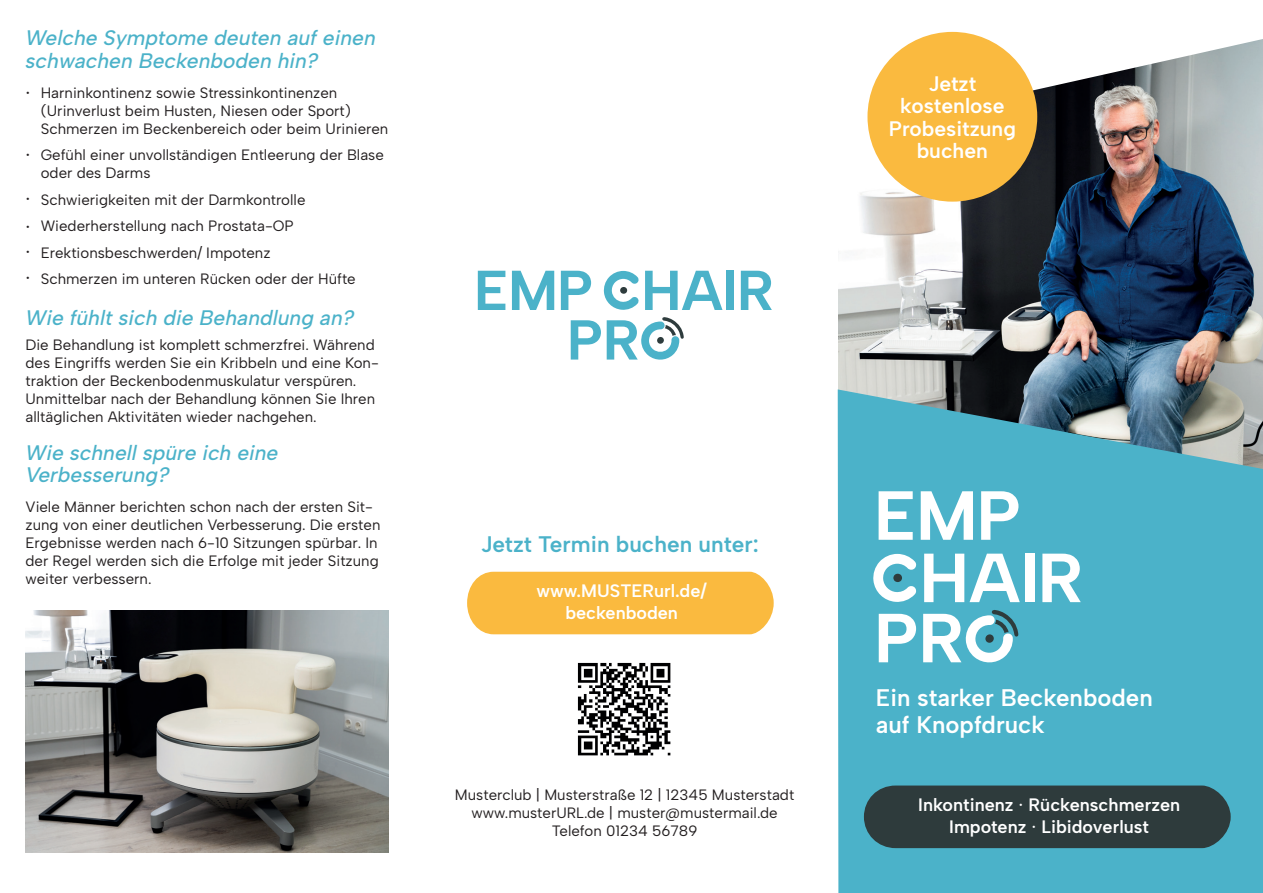
<style>
.page{position:relative;width:1263px;height:893px;background:#fff}
.page>*{position:absolute;margin:0;border:0;box-sizing:border-box;transform-origin:0 0}
.t1{font:24px/27px "Albert Sans";color:#fff}
.t2{font:22.5px "Albert Sans";color:#4bb2c9}
.t3{font:italic 21px/22.5px "Albert Sans";color:#4bb2c9}
.t4{font:21px/22.5px "Albert Sans";color:#fff;text-align:center}
.t5{font:18px/22.5px "Albert Sans";color:#fff;text-align:center}
.t6{font:18px/28px "Helvetica";color:#231f20}
.t7{font:15px/18px "Albert Sans";color:#231f20}
.s1{font-family:"Helvetica"}
</style>
<div class="page">
<img style="left:838px;top:134px;width:425px;height:255px">
<svg style="left:879px;top:31px;width:384px;height:103px"></svg>
<svg style="left:838px;top:389px;width:425px;height:504px;background:#4eacc1"></svg>
<svg style="left:878px;top:491px;width:35px;height:49px"></svg>
<svg style="left:921px;top:491px;width:52px;height:49px"></svg>
<svg style="left:981px;top:491px;width:37px;height:49px"></svg>
<svg style="left:879px;top:614px;width:37px;height:48px"></svg>
<svg style="left:924px;top:554px;width:96px;height:48px"></svg>
<div style="left:1025px;top:554px;width:9px;height:48px;background:#fff"></div>
<svg style="left:1042px;top:554px;width:39px;height:48px"></svg>
<svg style="left:923px;top:610px;width:95px;height:54px"></svg>
<svg style="left:873px;top:554px;width:43px;height:48px"></svg>
<div style="left:867px;top:32px;width:170px;height:170px;background:#faba3f;border-radius:50%"></div>
<div style="left:864px;top:785px;width:367px;height:63px;background:#2e3b3c"></div>
<div style="left:467px;top:572px;width:307px;height:62px;background:#faba3f"></div>
<img style="left:26px;top:610px;width:363px;height:242px">
<img style="left:577px;top:662px;width:94px;height:94px">
<svg style="left:571px;top:320px;width:30px;height:40px"></svg>
<svg style="left:607px;top:317px;width:77px;height:43px"></svg>
<svg style="left:478px;top:271px;width:27px;height:39px"></svg>
<svg style="left:512px;top:271px;width:42px;height:39px"></svg>
<svg style="left:561px;top:271px;width:30px;height:39px"></svg>
<svg style="left:645px;top:271px;width:77px;height:39px"></svg>
<div style="left:727px;top:271px;width:7px;height:39px;background:#4bb2c9"></div>
<svg style="left:741px;top:271px;width:31px;height:39px"></svg>
<svg style="left:603px;top:271px;width:36px;height:39px"></svg>
<h3 class="t3" style="left:26px;top:27px;width:352px">Welche Symptome deuten auf einen schwachen Beckenboden hin?</h3>
<p class="t6" style="left:26px;top:79px;width:7px">·</p>
<p class="t6" style="left:26px;top:141px;width:7px">·</p>
<p class="t6" style="left:26px;top:185px;width:7px">· ·</p>
<p class="t6" style="left:26px;top:240px;width:7px;line-height:25.5px">· ·</p>
<p class="t7" style="left:41px;top:84px;width:349px">Harninkontinenz sowie Stressinkontinenzen (Urinverlust beim Husten, Niesen oder Sport)<br>Schmerzen im Beckenbereich oder beim Urinieren</p>
<p class="t7" style="left:41px;top:146px;width:345px">Gefühl einer unvollständigen Entleerung der Blase oder des Darms</p>
<p class="t7" style="left:41px;top:186px;width:316px;line-height:26.5px">Schwierigkeiten mit der Darmkontrolle Wiederherstellung nach Prostata-OP Erektionsbeschwerden/ Impotenz<br>Schmerzen im unteren Rücken oder der Hüfte</p>
<h3 class="t3" style="left:26px;top:307px;width:330px">Wie fühlt sich die Behandlung an?</h3>
<p class="t7" style="left:26px;top:335px;width:355px">Die Behandlung ist komplett schmerzfrei. Während des Eingriffs werden Sie ein Kribbeln und eine Kon&shy;traktion der Beckenbodenmuskulatur verspüren.<br>Unmittelbar nach der Behandlung können Sie Ihren alltäglichen Aktivitäten wieder nachgehen.</p>
<h3 class="t3" style="left:26px;top:441px;width:254px">Wie schnell spüre ich eine<br>Verbesserung?</h3>
<p class="t7" style="left:26px;top:497px;width:356px">Viele Männer berichten schon nach der ersten Sit&shy;zung von einer deutlichen Verbesserung. Die ersten Ergebnisse werden nach 6-10 Sitzungen spürbar. In der Regel werden sich die Erfolge mit jeder Sitzung weiter verbessern.</p>
<h2 class="t2" style="left:481px;top:531px;width:280px">Jetzt Termin buchen unter:</h2>
<p class="t5" style="left:536px;top:579px;width:172px">www.MUSTERurl.de/ beckenboden</p>
<p class="t7" style="left:455px;top:785px;width:341px;text-align:center">Musterclub | Musterstraße 12 | 12345 Musterstadt www.musterURL.de | muster@mustermail.de<br>Telefon 01234 56789</p>
<h3 class="t4" style="left:889px;top:72px;width:129px">Jetzt kostenlose<br>Probesitzung buchen</h3>
<h1 class="t1" style="left:876px;top:684px;width:278px">Ein starker Beckenboden auf Knopfdruck</h1>
<p class="t5" style="left:918px;top:793px;width:263px">Inkontinenz <span class="s1">·</span> Rückenschmerzen<br>Impotenz <span class="s1">·</span> Libidoverlust</p>
</div>
